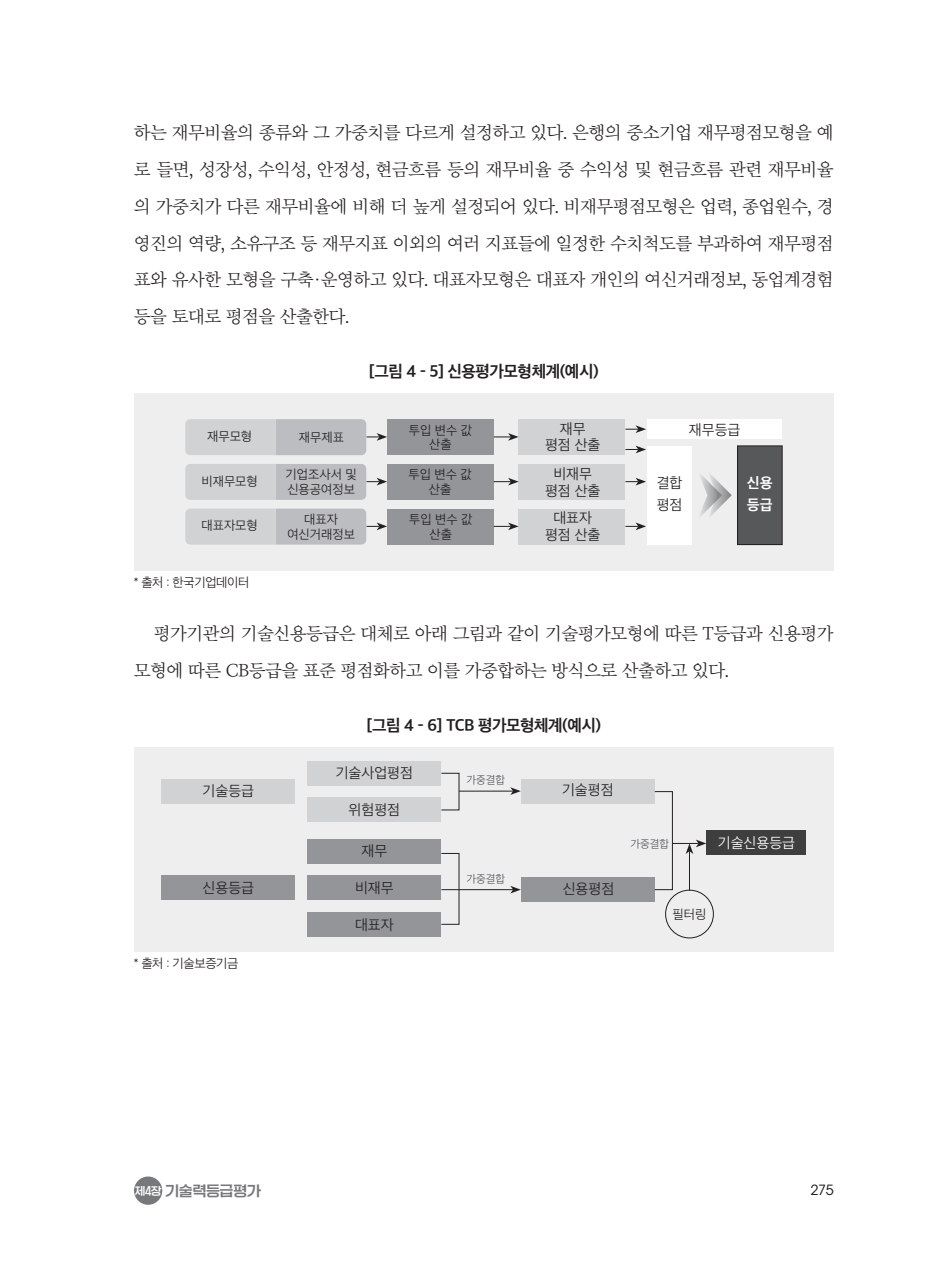
<style>
.page{position:relative;width:933px;height:1275px;background:#fff}
.page>*{position:absolute;margin:0;border:0;box-sizing:border-box;transform-origin:0 0}
.본문_명조{font:17.85px/36.8px "SD Myeongjo Neoa b Lt";letter-spacing:-.03em;color:#231f20;text-align:justify}
.표_및_그림_제목{font:15.75px "SD Gothic Neoa g Bd";letter-spacing:-.03em;color:#231f20}
.t1{font:14px/16.8px "SD Gothic Neoa c Lt";color:#231f20;text-align:center}
.t2{font:14px "SD Gyeokdong G205 Bd";letter-spacing:-.03em;color:#76787b}
.t3{font:14px "SD Gothic Neoa c Lt";color:#fff}
.t4{font:14px/22.8px "SD Gothic Neoa g Bd";color:#fff}
.t5{font:14px "ITC Avant Garde Std";color:#231f20}
.출처{font:12.25px/14.7px "SD Gothic Neoa c Lt";color:#231f20;text-align:center}
.출처-2{font:12.25px "SD Gothic Neoa c Lt";letter-spacing:-.03em;color:#231f20}
.t6{font:10.5px "SD Gothic Neoa c Lt";color:#57585a}
.s1{font-size:10.5px;color:#fff}
</style>
<div class="page">
<div style="left:134px;top:1176px;width:28px;height:29px;background:#76787b;border-radius:50%"></div>
<div style="left:134px;top:393px;width:699px;height:178px;background:#eeeeef"></div>
<div style="left:518px;top:464px;width:107px;height:36px;background:#d1d2d4"></div>
<div style="left:518px;top:509px;width:107px;height:36px;background:#d1d2d4"></div>
<div style="left:518px;top:419px;width:107px;height:36px;background:#d1d2d4"></div>
<div style="left:387px;top:464px;width:107px;height:36px;background:#939598"></div>
<div style="left:387px;top:509px;width:107px;height:36px;background:#939598"></div>
<div style="left:387px;top:419px;width:107px;height:36px;background:#939598"></div>
<div style="left:647px;top:446px;width:45px;height:99px;background:#fff"></div>
<svg style="left:185px;top:419px;width:202px;height:36px;background:#c9cacc"></svg>
<svg style="left:494px;top:433px;width:24px;height:8px"></svg>
<svg style="left:625px;top:425px;width:21px;height:8px"></svg>
<svg style="left:185px;top:464px;width:202px;height:36px;background:#c9cacc"></svg>
<svg style="left:494px;top:478px;width:24px;height:7px"></svg>
<svg style="left:625px;top:478px;width:21px;height:7px"></svg>
<svg style="left:185px;top:509px;width:202px;height:36px;background:#c9cacd"></svg>
<svg style="left:494px;top:522px;width:24px;height:8px"></svg>
<svg style="left:625px;top:522px;width:21px;height:8px"></svg>
<div style="left:647px;top:419px;width:135px;height:20px;background:#fff"></div>
<svg style="left:700px;top:474px;width:31px;height:42px"></svg>
<svg style="left:625px;top:446px;width:21px;height:7px"></svg>
<div style="left:737px;top:446px;width:45px;height:99px;background:#57585a"></div>
<div style="left:737px;top:446px;width:45px;height:99px;border:1px solid #231f20"></div>
<div style="left:134px;top:747px;width:699px;height:205px;background:#eeeeef"></div>
<div style="left:161px;top:779px;width:134px;height:25px;background:#d1d2d4"></div>
<div style="left:161px;top:875px;width:134px;height:25px;background:#939598"></div>
<div style="left:521px;top:779px;width:134px;height:25px;background:#d1d2d4"></div>
<div style="left:521px;top:877px;width:134px;height:25px;background:#939598"></div>
<div style="left:706px;top:830px;width:100px;height:25px;background:#3e3e3f"></div>
<div style="left:307px;top:761px;width:134px;height:24px;background:#d1d2d4"></div>
<div style="left:307px;top:797px;width:134px;height:25px;background:#d1d2d4"></div>
<div style="left:307px;top:839px;width:134px;height:25px;background:#939598"></div>
<div style="left:307px;top:875px;width:134px;height:25px;background:#939598"></div>
<div style="left:307px;top:912px;width:134px;height:25px;background:#939598"></div>
<hr style="left:459px;top:791px;width:54px;height:1px;background:#231f20">
<svg style="left:510px;top:787px;width:11px;height:8px"></svg>
<hr style="left:441px;top:889px;width:72px;height:1px;background:#231f20">
<svg style="left:510px;top:886px;width:11px;height:7px"></svg>
<hr style="left:689px;top:851px;width:1px;height:40px;background:#231f20">
<svg style="left:672px;top:840px;width:34px;height:14px"></svg>
<div style="left:665px;top:890px;width:48px;height:48px;border:1px solid #231f20;border-radius:50%"></div>
<p class="본문_명조" style="left:134px;top:116px;width:701px">하는 재무비율의 종류와 그 가중치를 다르게 설정하고 있다. 은행의 중소기업 재무평점모형을 예 로 들면, 성장성, 수익성, 안정성, 현금흐름 등의 재무비율 중 수익성 및 현금흐름 관련 재무비율 의 가중치가 다른 재무비율에 비해 더 높게 설정되어 있다. 비재무평점모형은 업력, 종업원수, 경 영진의 역량, 소유구조 등 재무지표 이외의 여러 지표들에 일정한 수치척도를 부과하여 재무평점 표와 유사한 모형을 구축·운영하고 있다. 대표자모형은 대표자 개인의 여신거래정보, 동업계경험 등을 토대로 평점을 산출한다.</p>
<p class="표_및_그림_제목" style="left:369px;top:364px;width:231px">[그림 4－5] 신용평가모형체계(예시)</p>
<p class="출처" style="left:409px;top:422px;width:65px">투입 변수 값 산출</p>
<p class="출처" style="left:207px;top:429px;width:47px">재무모형</p>
<p class="출처" style="left:299px;top:430px;width:47px">재무제표</p>
<p class="출처" style="left:286px;top:467px;width:73px;text-align:left">기업조사서 및 신용공여정보</p>
<p class="출처" style="left:408px;top:467px;width:65px">투입 변수 값 산출</p>
<p class="출처" style="left:201px;top:474px;width:58px">비재무모형</p>
<p class="출처" style="left:201px;top:518px;width:58px">대표자모형</p>
<p class="출처" style="left:409px;top:512px;width:65px">투입 변수 값 산출</p>
<p class="출처" style="left:287px;top:512px;width:69px">대표자 여신거래정보</p>
<p class="t1" style="left:545px;top:420px;width:57px">재무<br>평점 산출</p>
<p class="t1" style="left:545px;top:465px;width:57px">비재무 평점 산출</p>
<p class="t1" style="left:545px;top:510px;width:57px">대표자 평점 산출</p>
<p class="t1" style="left:689px;top:421px;width:53px">재무등급</p>
<p class="t1" style="left:656px;top:471px;width:27px;line-height:22.8px;text-align:left">결합 평점</p>
<p class="t4" style="left:747px;top:471px;width:27px">신용 등급</p>
<p class="출처-2" style="left:134px;top:576px;width:117px">* 출처 : 한국기업데이터</p>
<p class="본문_명조" style="left:134px;top:616px;width:701px;text-indent:20px">평가기관의 기술신용등급은 대체로 아래 그림과 같이 기술평가모형에 따른 T등급과 신용평가 모형에 따른 CB등급을 표준 평점화하고 이를 가중합하는 방식으로 산출하고 있다.</p>
<p class="표_및_그림_제목" style="left:366px;top:717px;width:236px">[그림 4－6] TCB 평가모형체계(예시)</p>
<p class="t1" style="left:203px;top:783px;width:53px">기술등급</p>
<p class="t1" style="left:203px;top:879px;width:53px">신용등급</p>
<p class="출처-2" style="left:134px;top:957px;width:106px">* 출처 : 기술보증기금</p>
<p class="t1" style="left:336px;top:764px;width:79px">기술사업평점</p>
<p class="t1" style="left:348px;top:801px;width:53px">위험평점</p>
<p class="t1" style="left:361px;top:843px;width:27px">재무</p>
<p class="t1" style="left:355px;top:879px;width:40px">비재무</p>
<p class="t1" style="left:355px;top:916px;width:40px">대표자</p>
<p class="t6" style="left:466px;top:775px;width:40px">가중결합</p>
<p class="t6" style="left:466px;top:873px;width:40px">가중결합</p>
<p class="t1" style="left:562px;top:781px;width:53px">기술평점</p>
<p class="t1" style="left:563px;top:880px;width:53px">신용평점</p>
<p class="t6" style="left:630px;top:838px;width:40px">가중결합</p>
<p class="t3" style="left:717px;top:836px;width:79px">기술신용등급</p>
<p class="출처" style="left:672px;top:907px;width:35px">필터링</p>
<p class="t2" style="left:135px;top:1184px;width:127px"><span class="s1">제4장</span> 기술력등급평가</p>
<p class="t5" style="left:810px;top:1182px;width:25px">275</p>
</div>
